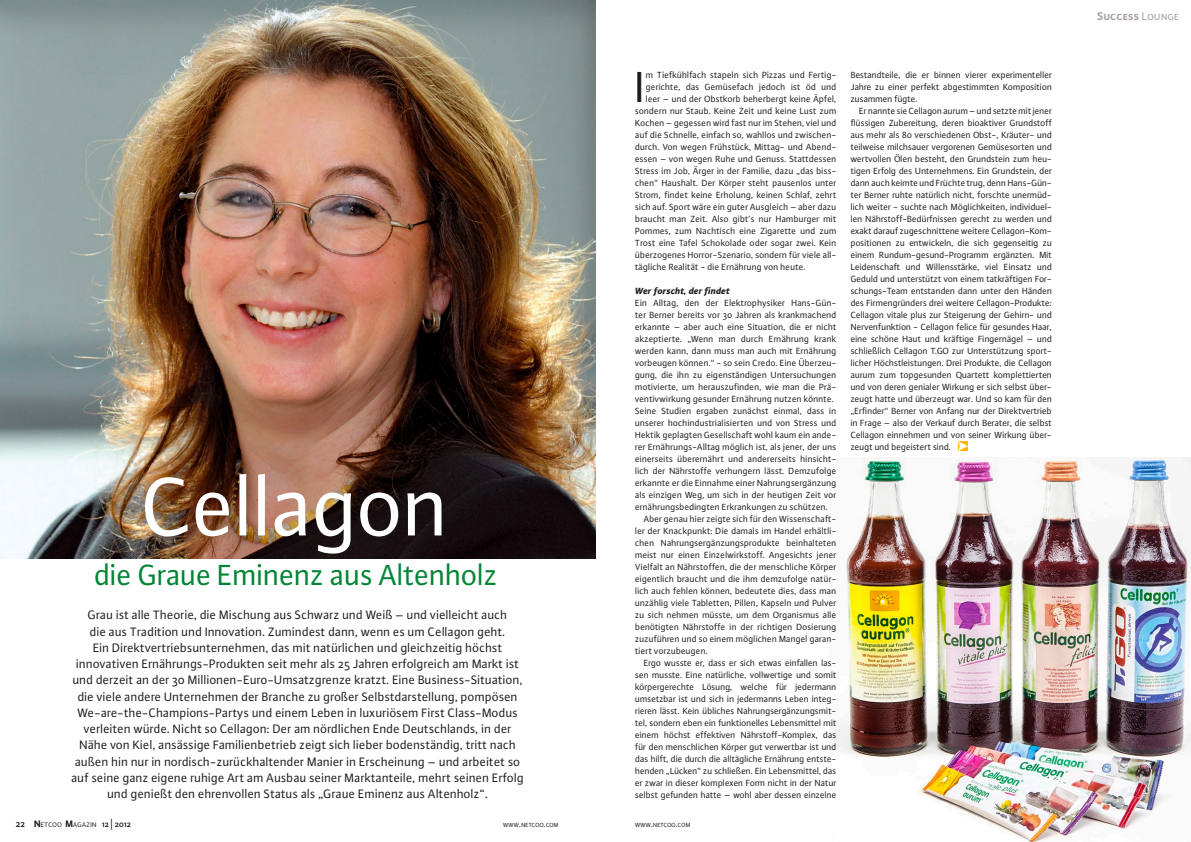
<style>
.page{position:relative;width:1191px;height:842px;background:#fff}
.page>*{position:absolute;margin:0;border:0;box-sizing:border-box;transform-origin:0 0}
.t1{font:88px "Plus Sans Normal";letter-spacing:-.015em;color:#fff}
.t2{font:46.4px "Plus Sans Normal";color:#1b1c20}
.t3{font:31px "Plus Sans Normal";letter-spacing:-.015em;color:#008534}
.t4{font:13px/16.2px "Plus Sans Normal";color:#1b1c20;text-align:center}
.t5{font:12px "Plus Sans Bold SC";color:#a8a1a0}
.t6{font:9.5px/12px "Plus Sans Normal";color:#1b1c20;text-align:justify}
.t7{font:italic 800 9.5px "Plus Sans";color:#1b1c20}
.t8{font:7px "Plus Sans Normal";letter-spacing:.03em;color:#1b1c20}
.t9{font:6.3px "Plus Sans Normal";color:#1b1c20}
.s1{font-family:"Plus Sans";font-weight:500;font-size:10px}
.s2{font-family:"Plus Sans";font-weight:700;font-size:10px}
.s3{font-family:"Plus Sans";font-weight:500;font-size:9px}
.s4{font-family:"Arial";font-size:9px}
.s5{font-size:9px}
.s6{font-family:"Plus Sans Normal SC"}
</style>
<div class="page">
<img style="left:0;top:0;width:595px;height:558px">
<img style="left:830px;top:457px;width:361px;height:385px">
<svg style="left:958px;top:442px;width:9px;height:8px"></svg>
<h1 class="t1" style="left:142px;top:455px;width:309px">Cellagon</h1>
<h3 class="t3" style="left:94px;top:557px;width:405px">die Graue Eminenz aus Altenholz</h3>
<p class="t4" style="left:71px;top:607px;width:454px">Grau ist alle Theorie, die Mischung aus Schwarz und Weiß – und vielleicht auch<br>die aus Tradition und Innovation. Zumindest dann, wenn es um Cellagon geht.<br>Ein Direktvertriebsunternehmen, das mit natürlichen und gleichzeitig höchst innovativen Ernährungs-Produkten seit mehr als 25 Jahren erfolgreich am Markt ist und derzeit an der 30 Millionen-Euro-Umsatzgrenze kratzt. Eine Business-Situation, die viele andere Unternehmen der Branche zu großer Selbstdarstellung, pompösen We-are-the-Champions-Partys und einem Leben in luxuriösem First Class-Modus verleiten würde. Nicht so Cellagon: Der am nördlichen Ende Deutschlands, in der Nähe von Kiel, ansässige Familienbetrieb zeigt sich lieber bodenständig, tritt nach außen hin nur in nordisch-zurückhaltender Manier in Erscheinung – und arbeitet so auf seine ganz eigene ruhige Art am Ausbau seiner Marktanteile, mehrt seinen Erfolg und genießt den ehrenvollen Status als „Graue Eminenz aus Altenholz“.</p>
<p class="t8" style="left:16px;top:820px;width:117px"><span class="s1">22</span> <span class="s2">N</span>ETCOO <span class="s2">M</span>AGAZIN <span class="s3">12</span><span class="s4">│</span><span class="s3">2012</span></p>
<p class="t9" style="left:503px;top:821px;width:57px">WWW<span class="s5">.</span>NETCOO<span class="s5">.</span>COM</p>
<h2 class="t2" style="left:635px;top:60px;width:12px">I</h2>
<p class="t6" style="left:646px;top:69px;width:192px">m Tiefkühlfach stapeln sich Pizzas und Fertig-</p>
<p class="t6" style="left:646px;top:81px;width:192px">gerichte, das Gemüsefach jedoch ist öd und</p>
<p class="t6" style="left:646px;top:93px;width:192px">leer – und der Obstkorb beherbergt keine Äpfel,</p>
<p class="t6" style="left:635px;top:105px;width:203px">sondern nur Staub. Keine Zeit und keine Lust zum</p>
<p class="t6" style="left:635px;top:117px;width:203px">Kochen – gegessen wird fast nur im Stehen, viel und</p>
<p class="t6" style="left:635px;top:129px;width:203px">auf die Schnelle, einfach so, wahllos und zwischen-</p>
<p class="t6" style="left:635px;top:141px;width:203px">durch. Von wegen Frühstück, Mittag- und Abend-</p>
<p class="t6" style="left:635px;top:153px;width:203px">essen – von wegen Ruhe und Genuss. Stattdessen</p>
<p class="t6" style="left:635px;top:165px;width:203px">Stress im Job, Ärger in der Familie, dazu „das biss-</p>
<p class="t6" style="left:635px;top:177px;width:203px">chen“ Haushalt. Der Körper steht pausenlos unter</p>
<p class="t6" style="left:635px;top:189px;width:203px">Strom, findet keine Erholung, keinen Schlaf, zehrt</p>
<p class="t6" style="left:635px;top:201px;width:203px">sich auf. Sport wäre ein guter Ausgleich – aber dazu</p>
<p class="t6" style="left:635px;top:213px;width:203px">braucht man Zeit. Also gibt’s nur Hamburger mit</p>
<p class="t6" style="left:635px;top:225px;width:203px">Pommes, zum Nachtisch eine Zigarette und zum</p>
<p class="t6" style="left:635px;top:237px;width:203px">Trost eine Tafel Schokolade oder sogar zwei. Kein</p>
<p class="t6" style="left:635px;top:249px;width:203px">überzogenes Horror-Szenario, sondern für viele all-</p>
<p class="t6" style="left:635px;top:261px;width:172px">tägliche Realität - die Ernährung von heute.</p>
<p class="t7" style="left:635px;top:285px;width:96px">Wer forscht, der findet</p>
<p class="t6" style="left:635px;top:297px;width:203px">Ein Alltag, den der Elektrophysiker Hans-Gün-</p>
<p class="t6" style="left:635px;top:309px;width:203px">ter Berner bereits vor 30 Jahren als krankmachend</p>
<p class="t6" style="left:635px;top:321px;width:203px">erkannte – aber auch eine Situation, die er nicht</p>
<p class="t6" style="left:635px;top:333px;width:203px">akzeptierte. „Wenn man durch Ernährung krank</p>
<p class="t6" style="left:635px;top:345px;width:203px">werden kann, dann muss man auch mit Ernährung</p>
<p class="t6" style="left:635px;top:357px;width:203px">vorbeugen können.“ - so sein Credo. Eine Überzeu-</p>
<p class="t6" style="left:635px;top:369px;width:203px">gung, die ihn zu eigenständigen Untersuchungen</p>
<p class="t6" style="left:635px;top:381px;width:203px">motivierte, um herauszufinden, wie man die Prä-</p>
<p class="t6" style="left:635px;top:393px;width:200px">ventivwirkung gesunder Ernährung nutzen könnte.</p>
<p class="t6" style="left:635px;top:405px;width:203px">Seine Studien ergaben zunächst einmal, dass in</p>
<p class="t6" style="left:635px;top:417px;width:203px">unserer hochindustrialisierten und von Stress und</p>
<p class="t6" style="left:635px;top:429px;width:203px">Hektik geplagten Gesellschaft wohl kaum ein ande-</p>
<p class="t6" style="left:635px;top:441px;width:203px">rer Ernährungs-Alltag möglich ist, als jener, der uns</p>
<p class="t6" style="left:635px;top:453px;width:203px">einerseits überernährt und andererseits hinsicht-</p>
<p class="t6" style="left:635px;top:465px;width:203px">lich der Nährstoffe verhungern lässt. Demzufolge</p>
<p class="t6" style="left:635px;top:477px;width:203px">erkannte er die Einnahme einer Nahrungsergänzung</p>
<p class="t6" style="left:635px;top:489px;width:203px">als einzigen Weg, um sich in der heutigen Zeit vor</p>
<p class="t6" style="left:635px;top:501px;width:194px">ernährungsbedingten Erkrankungen zu schützen.</p>
<p class="t6" style="left:643px;top:513px;width:194px">Aber genau hier zeigte sich für den Wissenschaft-</p>
<p class="t6" style="left:635px;top:525px;width:203px">ler der Knackpunkt: Die damals im Handel erhältli-</p>
<p class="t6" style="left:635px;top:537px;width:203px">chen Nahrungsergänzungsprodukte beinhalteten</p>
<p class="t6" style="left:635px;top:549px;width:203px">meist nur einen Einzelwirkstoff. Angesichts jener</p>
<p class="t6" style="left:635px;top:561px;width:203px">Vielfalt an Nährstoffen, die der menschliche Körper</p>
<p class="t6" style="left:635px;top:573px;width:203px">eigentlich braucht und die ihm demzufolge natür-</p>
<p class="t6" style="left:635px;top:585px;width:203px">lich auch fehlen können, bedeutete dies, dass man</p>
<p class="t6" style="left:635px;top:597px;width:203px">unzählig viele Tabletten, Pillen, Kapseln und Pulver</p>
<p class="t6" style="left:635px;top:609px;width:203px">zu sich nehmen müsste, um dem Organismus alle</p>
<p class="t6" style="left:635px;top:621px;width:203px">benötigten Nährstoffe in der richtigen Dosierung</p>
<p class="t6" style="left:635px;top:633px;width:203px">zuzuführen und so einem möglichen Mangel garan-</p>
<p class="t6" style="left:635px;top:645px;width:74px">tiert vorzubeugen.</p>
<p class="t6" style="left:643px;top:657px;width:194px">Ergo wusste er, dass er sich etwas einfallen las-</p>
<p class="t6" style="left:635px;top:669px;width:203px">sen musste. Eine natürliche, vollwertige und somit</p>
<p class="t6" style="left:635px;top:681px;width:203px">körpergerechte Lösung, welche für jedermann</p>
<p class="t6" style="left:635px;top:693px;width:203px">umsetzbar ist und sich in jedermanns Leben integ-</p>
<p class="t6" style="left:635px;top:705px;width:203px">rieren lässt. Kein übliches Nahrungsergänzungsmit-</p>
<p class="t6" style="left:635px;top:717px;width:203px">tel, sondern eben ein funktionelles Lebensmittel mit</p>
<p class="t6" style="left:635px;top:729px;width:203px">einem höchst effektiven Nährstoff-Komplex, das</p>
<p class="t6" style="left:635px;top:741px;width:203px">für den menschlichen Körper gut verwertbar ist und</p>
<p class="t6" style="left:635px;top:753px;width:203px">das hilft, die durch die alltägliche Ernährung entste-</p>
<p class="t6" style="left:635px;top:765px;width:203px">henden „Lücken“ zu schließen. Ein Lebensmittel, das</p>
<p class="t6" style="left:635px;top:777px;width:203px">er zwar in dieser komplexen Form nicht in der Natur</p>
<p class="t6" style="left:635px;top:789px;width:203px">selbst gefunden hatte – wohl aber dessen einzelne</p>
<p class="t9" style="left:635px;top:821px;width:57px">WWW<span class="s5">.</span>NETCOO<span class="s5">.</span>COM</p>
<p class="t6" style="left:850px;top:69px;width:203px">Bestandteile, die er binnen vierer experimenteller Jahre zu einer perfekt abgestimmten Komposition zusammen fügte.</p>
<p class="t6" style="left:850px;top:105px;width:203px;text-indent:9px">Er nannte sie Cellagon aurum – und setzte mit jener flüssigen Zubereitung, deren bioaktiver Grundstoff aus mehr als 80 verschiedenen Obst-, Kräuter- und teilweise milchsauer vergorenen Gemüsesorten und wertvollen Ölen besteht, den Grundstein zum heu&shy;tigen Erfolg des Unternehmens. Ein Grundstein, der dann auch keimte und Früchte trug, denn Hans-Gün&shy;ter Berner ruhte natürlich nicht, forschte unermüd&shy;lich weiter - suchte nach Möglichkeiten, individuel&shy;len Nährstoff-Bedürfnissen gerecht zu werden und exakt darauf zugeschnittene weitere Cellagon-Kom&shy;positionen zu entwickeln, die sich gegenseitig zu einem Rundum-gesund-Programm ergänzten. Mit Leidenschaft und Willensstärke, viel Einsatz und Geduld und unterstützt von einem tatkräftigen For&shy;schungs-Team entstanden dann unter den Händen des Firmengründers drei weitere Cellagon-Produkte:<br>Cellagon vitale plus zur Steigerung der Gehirn- und Nervenfunktion - Cellagon felice für gesundes Haar, eine schöne Haut und kräftige Fingernägel – und schließlich Cellagon T.GO zur Unterstützung sport&shy;licher Höchstleistungen. Drei Produkte, die Cellagon aurum zum topgesunden Quartett komplettierten und von deren genialer Wirkung er sich selbst über&shy;zeugt hatte und überzeugt war. Und so kam für den „Erfinder“ Berner von Anfang nur der Direktvertrieb in Frage – also der Verkauf durch Berater, die selbst Cellagon einnehmen und von seiner Wirkung über&shy;zeugt und begeistert sind.</p>
<p class="t5" style="left:1097px;top:9px;width:84px">Success <span class="s6">Lounge</span></p>
</div>
